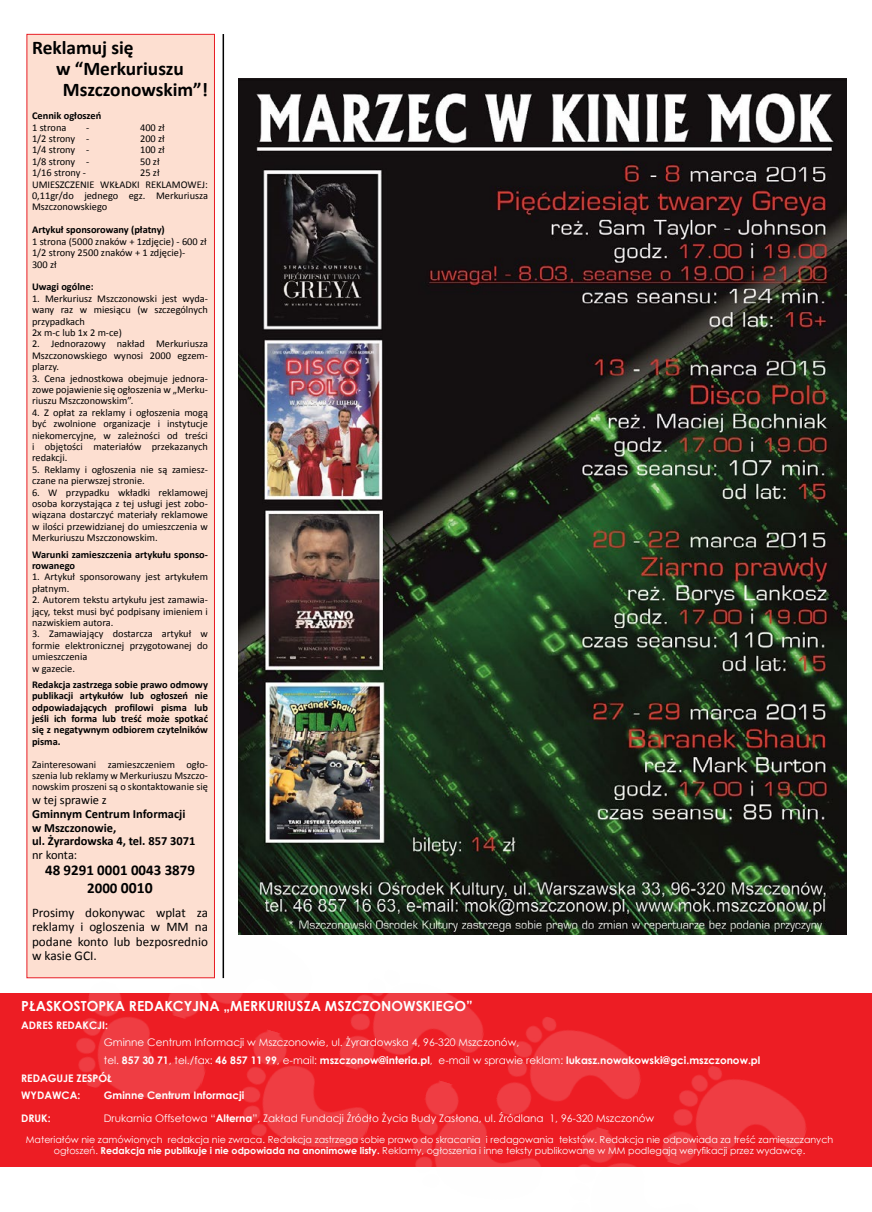
<style>
.page{position:relative;width:872px;height:1212px;background:#fff}
.page>*{position:absolute;margin:0;border:0;box-sizing:border-box;transform-origin:0 0}
.t1{font:700 19.35px "Calibri";color:#000}
.t2{font:700 15px/17.2px "Calibri";color:#000;text-align:center}
.t3{font:700 13.95px "Century Gothic";color:#fff}
.t4{font:13.35px "Calibri";color:#000}
.t5{font:13.05px/14.4px "Calibri";color:#000;text-align:justify}
.t6{font:700 12.45px/13.6px "Calibri";color:#000}
.t7{font:12.45px "Calibri";color:#000}
.t8{font:700 10.5px "Century Gothic";color:#fff}
.t9{font:10.5px "Century Gothic";color:#fff}
.t10{font:10.35px/11.4px "Calibri";color:#000}
.t11{font:700 10.35px/11.4px "Calibri";color:#000}
.t12{font:9.45px/11.4px "Century Gothic";color:#fff;text-align:center}
.s1{font-size:15.75px}
.s2{font-weight:400}
.s3{font-weight:700}
</style>
<div class="page">
<div style="left:0;top:993px;width:872px;height:173px;background:#ed1d24"></div>
<img style="left:561px;top:1148px;width:97px;height:19px">
<img style="left:508px;top:1017px;width:133px;height:131px">
<img style="left:658px;top:1066px;width:158px;height:101px">
<img style="left:401px;top:1078px;width:158px;height:89px">
<img style="left:351px;top:993px;width:143px;height:108px">
<img style="left:241px;top:1027px;width:146px;height:121px">
<img style="left:222px;top:912px;width:100px;height:138px">
<img style="left:64px;top:978px;width:158px;height:121px">
<div style="left:27px;top:34px;width:188px;height:944px;background:#fddfd1;border:1px solid #e81e25"></div>
<hr style="left:222px;top:34px;width:2px;height:944px;background:#000">
<img style="left:238px;top:78px;width:608px;height:856px">
<h1 class="t1" style="left:32px;top:35px;width:103px">Reklamuj się</h1>
<h1 class="t1" style="left:56px;top:56px;width:129px">w “Merkuriuszu</h1>
<h1 class="t1" style="left:63px;top:78px;width:146px">Mszczonowskim”!</h1>
<p class="t11" style="left:32px;top:110px;width:71px">Cennik ogłoszeń</p>
<p class="t10" style="left:32px;top:122px;width:36px">1 strona</p>
<p class="t10" style="left:86px;top:122px;width:5px">-</p>
<p class="t10" style="left:140px;top:122px;width:26px">400 zł</p>
<p class="t10" style="left:32px;top:133px;width:59px">1/2 strony -</p>
<p class="t10" style="left:140px;top:133px;width:26px">200 zł</p>
<p class="t10" style="left:32px;top:144px;width:59px">1/4 strony -</p>
<p class="t10" style="left:140px;top:144px;width:26px">100 zł</p>
<p class="t10" style="left:32px;top:156px;width:59px">1/8 strony -</p>
<p class="t10" style="left:140px;top:156px;width:21px">50 zł</p>
<p class="t10" style="left:32px;top:167px;width:55px">1/16 strony -</p>
<p class="t10" style="left:32px;top:167px;width:177px;text-indent:108px">25 zł<br>UMIESZCZENIE WKŁADKI REKLAMOWEJ:<br>0,11gr/do jednego egz. Merkuriusza<br>Mszczonowskiego</p>
<p class="t11" style="left:32px;top:224px;width:134px">Artykuł sponsorowany (płatny)</p>
<p class="t10" style="left:32px;top:236px;width:176px">1 strona (5000 znaków + 1zdjęcie) - 600 zł<br>1/2 strony 2500 znaków + 1 zdjęcie)-<br>300 zł</p>
<p class="t11" style="left:32px;top:281px;width:63px">Uwagi ogólne:</p>
<p class="t10" style="left:32px;top:293px;width:177px">1. Merkuriusz Mszczonowski jest wyda&shy;wany raz w miesiącu (w szczególnych przypadkach<br>2x m-c lub 1x 2 m-ce)</p>
<p class="t10" style="left:32px;top:338px;width:177px;text-align:justify">2. Jednorazowy nakład Merkuriusza Mszczonowskiego wynosi 2000 egzem&shy;plarzy.</p>
<p class="t10" style="left:32px;top:372px;width:177px;text-align:justify">3. Cena jednostkowa obejmuje jednora&shy;zowe pojawienie się ogłoszenia w „Merku&shy;riuszu Mszczonowskim”.</p>
<p class="t10" style="left:32px;top:407px;width:177px;text-align:justify">4. Z opłat za reklamy i ogłoszenia mogą być zwolnione organizacje i instytucje niekomercyjne, w zależności od treści i objętości materiałów przekazanych redakcji.</p>
<p class="t10" style="left:32px;top:464px;width:177px">5. Reklamy i ogłoszenia nie są zamiesz&shy;czane na pierwszej stronie.</p>
<p class="t10" style="left:32px;top:486px;width:177px;text-align:justify">6. W przypadku wkładki reklamowej osoba korzystająca z tej usługi jest zobo&shy;wiązana dostarczyć materiały reklamowe w ilości przewidzianej do umieszczenia w Merkuriuszu Mszczonowskim.</p>
<p class="t11" style="left:32px;top:548px;width:177px">Warunki zamieszczenia artykułu sponso&shy;rowanego</p>
<p class="t10" style="left:32px;top:571px;width:177px">1. Artykuł sponsorowany jest artykułem płatnym.</p>
<p class="t10" style="left:32px;top:594px;width:177px;text-align:justify">2. Autorem tekstu artykułu jest zamawia&shy;jący, tekst musi być podpisany imieniem i nazwiskiem autora.</p>
<p class="t10" style="left:32px;top:628px;width:177px">3. Zamawiający dostarcza artykuł w formie elektronicznej przygotowanej do umieszczenia<br>w gazecie.</p>
<p class="t11" style="left:32px;top:679px;width:177px;text-align:justify">Redakcja zastrzega sobie prawo odmowy publikacji artykułów lub ogłoszeń nie odpowiadających profilowi pisma lub jeśli ich forma lub treść może spotkać się z negatywnym odbiorem czytelników pisma.</p>
<p class="t10" style="left:32px;top:758px;width:177px;text-align:justify">Zainteresowani zamieszczeniem ogło&shy;szenia lub reklamy w Merkuriuszu Mszczo&shy;nowskim proszeni są o skontaktowanie się</p>
<p class="t7" style="left:32px;top:792px;width:76px">w tej sprawie z</p>
<p class="t6" style="left:32px;top:807px;width:165px">Gminnym Centrum Informacji w Mszczonowie,<br>ul. Żyrardowska 4, tel. 857 3071</p>
<p class="t7" style="left:32px;top:847px;width:47px">nr konta:</p>
<h2 class="t2" style="left:45px;top:862px;width:151px">48 9291 0001 0043 3879<br>2000 <span class="s1">0010</span></h2>
<p class="t5" style="left:32px;top:905px;width:177px">Prosimy dokonywac wplat za reklamy i ogloszenia w MM na podane konto lub bezposrednio</p>
<p class="t4" style="left:32px;top:947px;width:66px">w kasie GCI.</p>
<h3 class="t3" style="left:21px;top:995px;width:453px">PŁASKOSTOPKA REDAKCYJNA „MERKURIUSZA MSZCZONOWSKIEGO”</h3>
<p class="t8" style="left:21px;top:1017px;width:88px">ADRES REDAKCJI:</p>
<p class="t9" style="left:104px;top:1035px;width:417px">Gminne Centrum Informacji w Mszczonowie, ul. Żyrardowska 4, 96-320 Mszczonów,</p>
<p class="t8" style="left:104px;top:1052px;width:658px"><span class="s2">tel.</span> 857 30 71<span class="s2">, tel./fax:</span> 46 857 11 99<span class="s2">, e-mail:</span> mszczonow@interia.pl<span class="s2">, e-mail w sprawie reklam:</span> lukasz.nowakowski@gci.mszczonow.pl</p>
<p class="t8" style="left:21px;top:1070px;width:92px">REDAGUJE ZESPÓŁ</p>
<p class="t8" style="left:21px;top:1087px;width:61px">WYDAWCA:</p>
<p class="t8" style="left:104px;top:1087px;width:142px">Gminne Centrum Informacji</p>
<p class="t8" style="left:21px;top:1110px;width:31px">DRUK:</p>
<p class="t9" style="left:104px;top:1110px;width:552px">Drukarnia Offsetowa “<span class="s3">Alterna</span>”, Zakład Fundacji Źródło Życia Budy Zasłona, ul. Źródlana 1, 96-320 Mszczonów</p>
<p class="t12" style="left:26px;top:1133px;width:809px">Materiałów nie zamówionych redakcja nie zwraca. Redakcja zastrzega sobie prawo do skracania i redagowania tekstów. Redakcja nie odpowiada za treść zamieszczanych ogłoszeń. <span class="s3">Redakcja nie publikuje i nie odpowiada na anonimowe listy.</span> Reklamy, ogłoszenia i inne teksty publikowane w MM podlegają weryfikacji przez wydawcę.</p>
</div>
